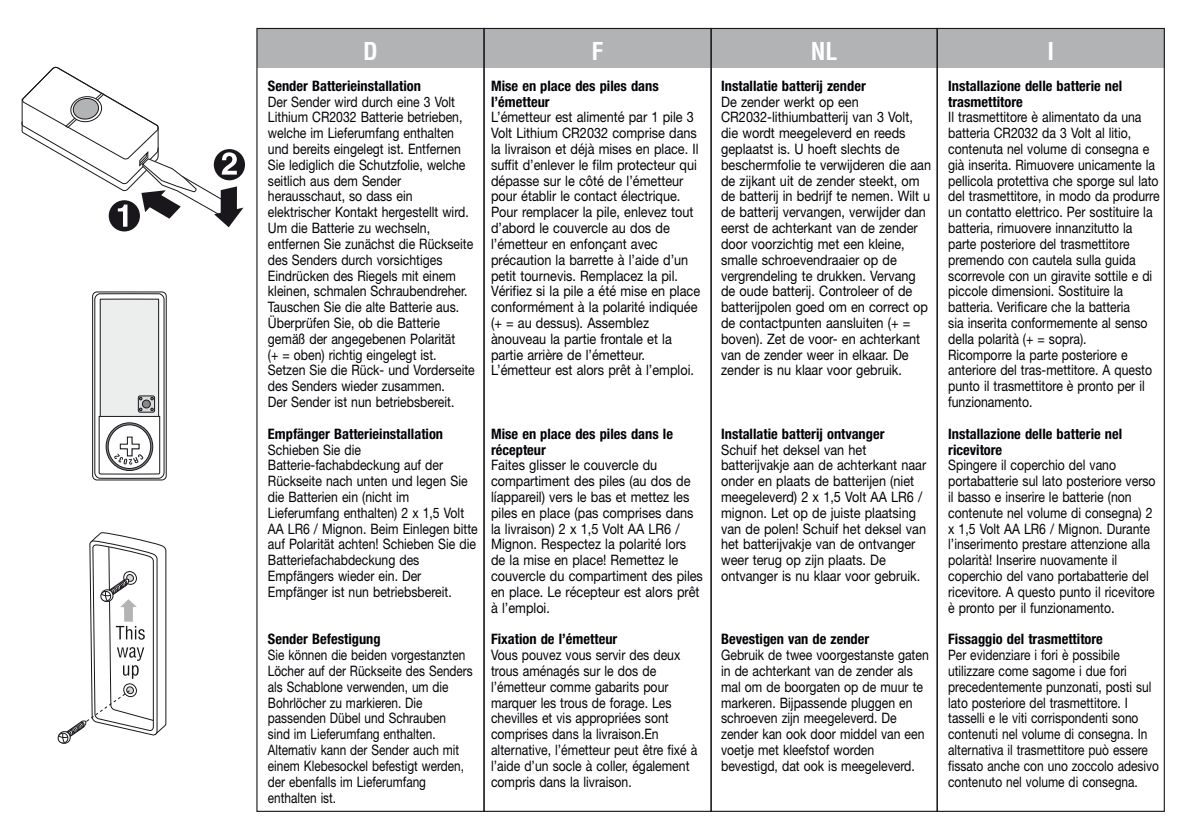
<style>
.page{position:relative;width:1191px;height:840px;background:#fff}
.page>*{position:absolute;margin:0;border:0;box-sizing:border-box;transform-origin:0 0}
.t1{font:700 condensed 24px "Helvetica";color:#fff}
.t2{font:14.4px/15.8px "Helvetica Neue";color:#000206;scale:.85 1}
.t3{font:14.4px/15.8px "Helvetica Neue";color:#000206;scale:.88 1}
.t4{font:700 condensed 14.4px/15.8px "Helvetica Neue";color:#000206}
.t5{font:14.4px/15.8px "Helvetica Neue";color:#000206;scale:.83 1}
.t6{font:14.4px/15.8px "Helvetica Neue";color:#000206;scale:.82 1}
</style>
<div class="page">
<div style="left:257px;top:28px;width:907px;height:39px;background:#b1b3b4"></div>
<div style="left:936px;top:28px;width:228px;height:783px;border:1px solid #1a171c"></div>
<div style="left:92px;top:291px;width:75px;height:189px;border:1px solid #1a171c;border-radius:4px"></div>
<svg style="left:94px;top:292px;width:71px;height:187px"></svg>
<svg style="left:57px;top:532px;width:110px;height:211px"></svg>
<div style="left:109px;top:200px;width:31px;height:31px;background:#1a171c;border-radius:50%"></div>
<svg style="left:214px;top:149px;width:31px;height:31px"></svg>
<svg style="left:21px;top:66px;width:222px;height:161px"></svg>
<h1 class="t1" style="left:363px;top:36px;width:16px">D</h1>
<h1 class="t1" style="left:591px;top:36px;width:13px">F</h1>
<h1 class="t1" style="left:811px;top:36px;width:28px">NL</h1>
<h1 class="t1" style="left:1047px;top:36px;width:8px">I</h1>
<p class="t4" style="left:268px;top:77px;width:155px">Sender Batterieinstallation</p>
<p class="t2" style="left:268px;top:93px;width:245px">Der Sender wird durch eine 3 Volt Lithium CR2032 Batterie betrieben, welche im Lieferumfang enthalten und bereits eingelegt ist. Entfernen Sie lediglich die Schutzfolie, welche seitlich aus dem Sender herausschaut, so dass ein elektrischer Kontakt hergestellt wird.<br>Um die Batterie zu wechseln, entfernen Sie zunächst die Rückseite des Senders durch vorsichtiges Eindrücken des Riegels mit einem kleinen, schmalen Schraubendreher.<br>Tauschen Sie die alte Batterie aus.<br>Überprüfen Sie, ob die Batterie gemäß der angegebenen Polarität<br>(+ = oben) richtig eingelegt ist.<br>Setzen Sie die Rück- und Vorderseite des Senders wieder zusammen.<br>Der Sender ist nun betriebsbereit.</p>
<p class="t4" style="left:268px;top:425px;width:177px">Empfänger Batterieinstallation</p>
<p class="t2" style="left:268px;top:441px;width:248px">Schieben Sie die<br>Batterie-fachabdeckung auf der<br>Rückseite nach unten und legen Sie die Batterien ein (nicht im<br>Lieferumfang enthalten) 2 x 1,5 Volt<br>AA LR6 / Mignon. Beim Einlegen bitte auf Polarität achten! Schieben Sie die<br>Batteriefachabdeckung des<br>Empfängers wieder ein. Der<br>Empfänger ist nun betriebsbereit.</p>
<p class="t4" style="left:268px;top:630px;width:114px">Sender Befestigung</p>
<p class="t6" style="left:268px;top:646px;width:251px">Sie können die beiden vorgestanzten<br>Löcher auf der Rückseite des Senders als Schablone verwenden, um die<br>Bohrlöcher zu markieren. Die passenden Dübel und Schrauben<br>sind im Lieferumfang enthalten.<br>Alternativ kann der Sender auch mit einem Klebesockel befestigt werden, der ebenfalls im Lieferumfang enthalten ist.</p>
<p class="t4" style="left:491px;top:77px;width:169px">Mise en place des piles dans l’émetteur</p>
<p class="t3" style="left:491px;top:109px;width:239px">L’émetteur est alimenté par 1 pile 3<br>Volt Lithium CR2032 comprise dans la livraison et déjà mises en place. Il suffit d’enlever le film protecteur qui dépasse sur le côté de l’émetteur pour établir le contact électrique.<br>Pour remplacer la pile, enlevez tout d’abord le couvercle au dos de l’émetteur en enfonçant avec précaution la barrette à l’aide d’un petit tournevis. Remplacez la pil.<br>Vérifiez si la pile a été mise en place conformément à la polarité indiquée (+ = au dessus). Assemblez ànouveau la partie frontale et la partie arrière de l’émetteur.<br>L’émetteur est alors prêt à l’emploi.</p>
<p class="t4" style="left:721px;top:77px;width:146px">Installatie batterij zender</p>
<p class="t3" style="left:721px;top:93px;width:240px">De zender werkt op een CR2032-lithiumbatterij van 3 Volt, die wordt meegeleverd en reeds geplaatst is. U hoeft slechts de beschermfolie te verwijderen die aan de zijkant uit de zender steekt, om de batterij in bedrijf te nemen. Wilt u de batterij vervangen, verwijder dan eerst de achterkant van de zender door voorzichtig met een kleine, smalle schroevendraaier op de vergrendeling te drukken. Vervang de oude batterij. Controleer of de batterijpolen goed om en correct op de contactpunten aansluiten (+ = boven). Zet de voor- en achterkant van de zender weer in elkaar. De zender is nu klaar voor gebruik.</p>
<p class="t4" style="left:948px;top:77px;width:176px">Installazione delle batterie nel trasmettitore</p>
<p class="t2" style="left:948px;top:109px;width:250px">Il trasmettitore è alimentato da una batteria CR2032 da 3 Volt al litio, contenuta nel volume di consegna e già inserita. Rimuovere unicamente la pellicola protettiva che sporge sul lato del trasmettitore, in modo da produrre un contatto elettrico. Per sostituire la batteria, rimuovere innanzitutto la parte posteriore del trasmettitore premendo con cautela sulla guida scorrevole con un giravite sottile e di piccole dimensioni. Sostituire la batteria. Verificare che la batteria<br>sia inserita conformemente al senso della polarità (+ = sopra).<br>Ricomporre la parte posteriore e anteriore del tras-mettitore. A questo punto il trasmettitore è pronto per il funzionamento.</p>
<p class="t4" style="left:948px;top:425px;width:176px">Installazione delle batterie nel ricevitore</p>
<p class="t2" style="left:948px;top:457px;width:245px">Spingere il coperchio del vano portabatterie sul lato posteriore verso il basso e inserire le batterie (non contenute nel volume di consegna) 2 x 1,5 Volt AA LR6 / Mignon. Durante l’inserimento prestare attenzione alla polarità! Inserire nuovamente il coperchio del vano portabatterie del ricevitore. A questo punto il ricevitore è pronto per il funzionamento.</p>
<p class="t4" style="left:948px;top:630px;width:156px">Fissaggio del trasmettitore</p>
<p class="t5" style="left:948px;top:646px;width:255px">Per evidenziare i fori è possibile utilizzare come sagome i due fori precedentemente punzonati, posti sul lato posteriore del trasmettitore. I tasselli e le viti corrispondenti sono contenuti nel volume di consegna. In alternativa il trasmettitore può essere fissato anche con uno zoccolo adesivo contenuto nel volume di consegna.</p>
<p class="t4" style="left:491px;top:425px;width:183px">Mise en place des piles dans le récepteur</p>
<p class="t3" style="left:491px;top:457px;width:242px">Faites glisser le couvercle du compartiment des piles (au dos de líappareil) vers le bas et mettez les piles en place (pas comprises dans la livraison) 2 x 1,5 Volt AA LR6 /<br>Mignon. Respectez la polarité lors de la mise en place! Remettez le couvercle du compartiment des piles en place. Le récepteur est alors prêt à l’emploi.</p>
<p class="t4" style="left:491px;top:630px;width:128px">Fixation de l’émetteur</p>
<p class="t2" style="left:491px;top:646px;width:244px">Vous pouvez vous servir des deux trous aménagés sur le dos de l’émetteur comme gabarits pour marquer les trous de forage. Les chevilles et vis appropriées sont comprises dans la livraison.En alternative, l’émetteur peut être fixé à l’aide d’un socle à coller, également compris dans la livraison.</p>
<p class="t4" style="left:721px;top:425px;width:165px">Installatie batterij ontvanger</p>
<p class="t3" style="left:721px;top:441px;width:234px">Schuif het deksel van het batterijvakje aan de achterkant naar onder en plaats de batterijen (niet meegeleverd) 2 x 1,5 Volt AA LR6 / mignon. Let op de juiste plaatsing van de polen! Schuif het deksel van het batterijvakje van de ontvanger weer terug op zijn plaats. De ontvanger is nu klaar voor gebruik.</p>
<p class="t4" style="left:721px;top:630px;width:150px">Bevestigen van de zender</p>
<p class="t2" style="left:721px;top:646px;width:246px">Gebruik de twee voorgestanste gaten in de achterkant van de zender als mal om de boorgaten op de muur te markeren. Bijpassende pluggen en schroeven zijn meegeleverd. De zender kan ook door middel van een voetje met kleefstof worden bevestigd, dat ook is meegeleverd.</p>
</div>
